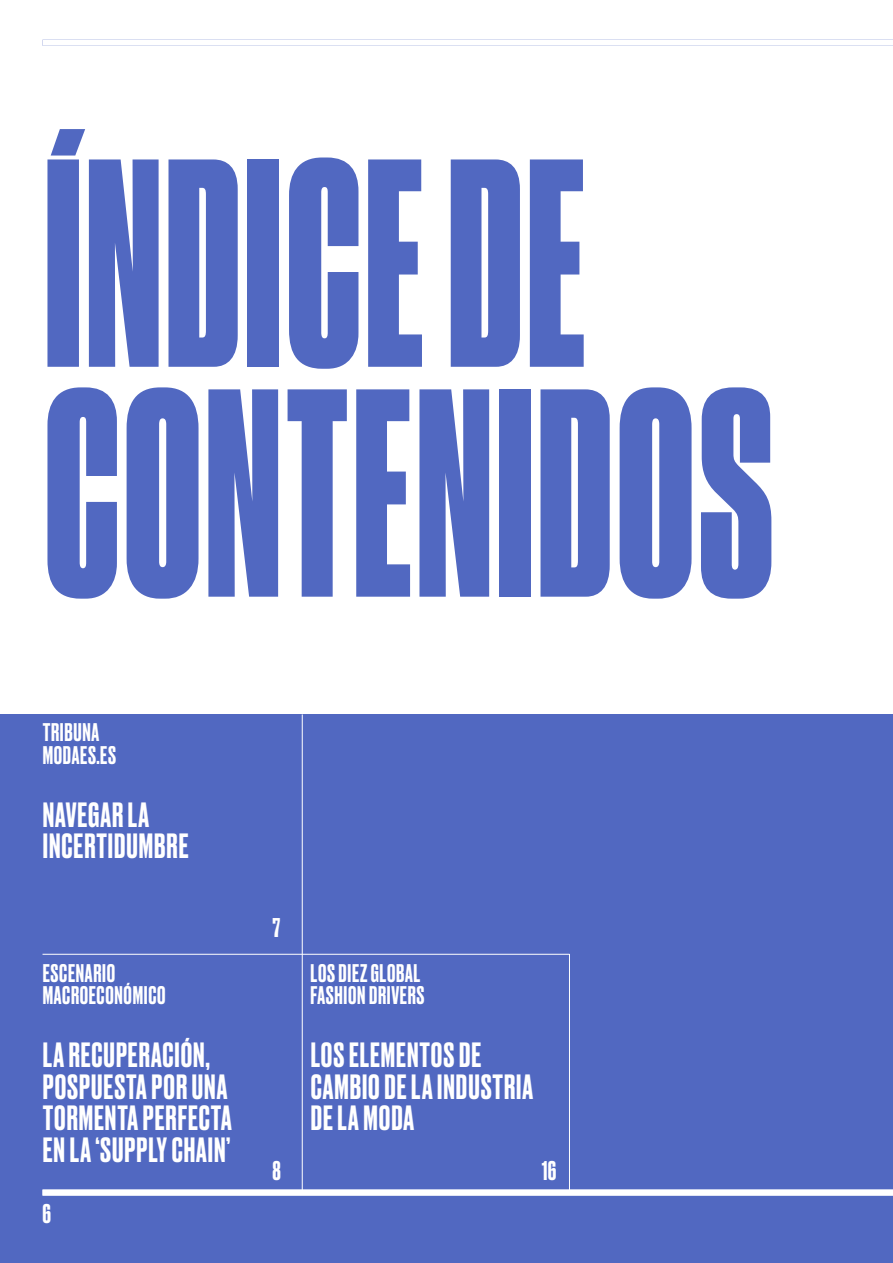
<style>
.page{position:relative;width:893px;height:1263px;background:#5168c1}
.page>*{position:absolute;margin:0;border:0;box-sizing:border-box;transform-origin:0 0}
.t1{font:278.7px/229.8px "Druk Cond Super";letter-spacing:.02em;color:#5168c1;scale:.89 1}
.t2{font:500 33px/31.5px "Druk";letter-spacing:.03em;color:#fff}
.t3{font:500 25.5px "Druk";color:#fff}
.t4{font:500 24px/22.5px "Druk";letter-spacing:.03em;color:#fff}
</style>
<div class="page">
<hr style="left:569px;top:954px;width:1px;height:240px;background:#fff">
<hr style="left:43px;top:954px;width:526px;height:1px;background:#fff">
<hr style="left:302px;top:714px;width:1px;height:480px;background:#fff">
<div style="left:0;top:0;width:893px;height:714px;background:#fff"></div>
<div style="left:43px;top:1189px;width:850px;height:6px;background:#fff"></div>
<h1 class="t1" style="left:45px;top:144px;width:820px">ÍNDICE DE<br>CONTENIDOS</h1>
<p class="t4" style="left:43px;top:720px;width:75px">TRIBUNA<br>MODAES.ES</p>
<p class="t2" style="left:43px;top:797px;width:147px">NAVEGAR LA<br>INCERTIDUMBRE</p>
<p class="t4" style="left:43px;top:960px;width:124px">ESCENARIO<br>MACROECONÓMICO</p>
<p class="t2" style="left:43px;top:1037px;width:190px">LA RECUPERACIÓN,<br>POSPUESTA POR UNA<br>TORMENTA PERFECTA<br>EN LA ‘SUPPLY CHAIN’</p>
<p class="t3" style="left:43px;top:1196px;width:10px">6</p>
<p class="t3" style="left:273px;top:910px;width:9px">7</p>
<p class="t3" style="left:273px;top:1153px;width:10px">8</p>
<p class="t4" style="left:311px;top:960px;width:115px">LOS DIEZ GLOBAL<br>FASHION DRIVERS</p>
<p class="t2" style="left:311px;top:1037px;width:224px">LOS ELEMENTOS DE<br>CAMBIO DE LA INDUSTRIA<br>DE LA MODA</p>
<p class="t3" style="left:542px;top:1153px;width:16px">16</p>
</div>
